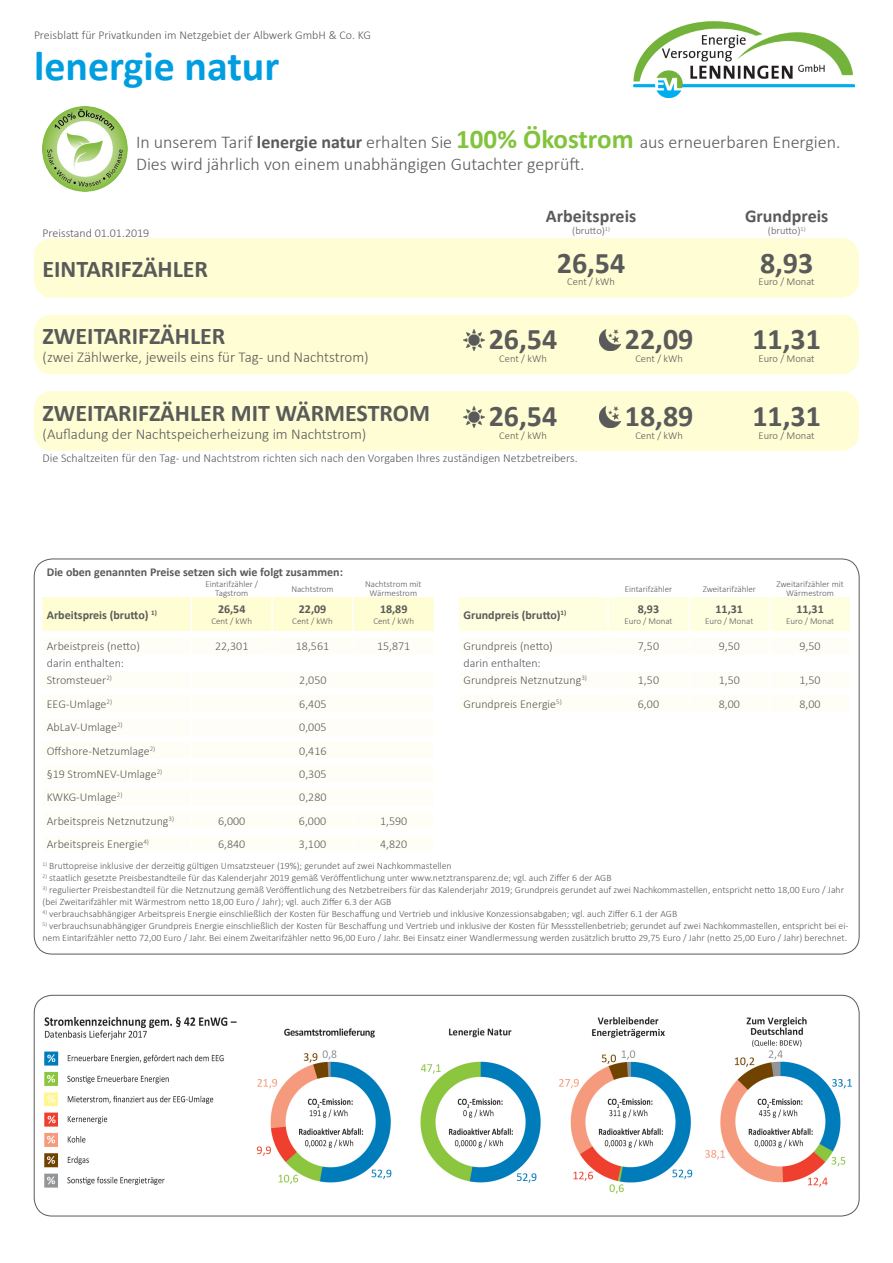
<style>
.page{position:relative;width:893px;height:1263px;background:#fff}
.page>*{position:absolute;margin:0;border:0;box-sizing:border-box;transform-origin:0 0}
.t1{font:700 42px "Calibri";color:#009ee0}
.t2{font:700 30px "Calibri";color:#5a5a5a}
.t3{font:700 24px "Calibri";color:#5a5a5a}
.t4{font:300 18px/21.6px "Calibri";color:#5a5a5a}
.t5{font:700 18px "Calibri";color:#5a5a5a}
.t6{font:300 15px "Calibri";color:#5a5a5a}
.t7{font:300 12px "Calibri";color:#5a5a5a}
.t8{font:700 12px "Calibri";color:#5a5a5a}
.t9{font:300 10.5px "Calibri";color:#5a5a5a}
.t10{font:300 9.75px/12px "Calibri";color:#5a5a5a}
.t11{font:300 9px/9px "Calibri";color:#5a5a5a;text-align:center}
.s1{font-weight:700}
.s2{font-weight:700;font-size:27px;color:#82c33c}
</style>
<div class="page">
<img style="left:634px;top:21px;width:221px;height:77px">
<img style="left:43px;top:106px;width:85px;height:85px">
<div style="left:34px;top:238px;width:825px;height:60px;background:#fefdd3;border-radius:18px"></div>
<div style="left:34px;top:315px;width:825px;height:59px;background:#fefdd3;border-radius:18px"></div>
<div style="left:34px;top:391px;width:825px;height:60px;background:#fefdd3;border-radius:18px"></div>
<img style="left:600px;top:330px;width:21px;height:21px">
<img style="left:463px;top:330px;width:22px;height:21px">
<img style="left:463px;top:406px;width:22px;height:21px">
<img style="left:600px;top:406px;width:21px;height:21px">
<div style="left:43px;top:597px;width:391px;height:34px;background:#fefdd3"></div>
<div style="left:459px;top:597px;width:391px;height:34px;background:#fefee0"></div>
<div style="left:34px;top:995px;width:825px;height:221px;border:1px solid #5a5a5a;border-radius:18px"></div>
<img style="left:44px;top:1017px;width:808px;height:177px">
<p class="t7" style="left:34px;top:27px;width:338px">Preisblatt für Privatkunden im Netzgebiet der Albwerk GmbH &amp; Co. KG</p>
<p class="t1" style="left:34px;top:36px;width:247px">lenergie natur</p>
<p class="t4" style="left:136px;top:131px;width:706px">In unserem Tarif <span class="s1">lenergie natur</span> erhalten Sie <span class="s2">100% Ökostrom</span> aus erneuerbaren Energien.<br>Dies wird jährlich von einem unabhängigen Gutachter geprüft.</p>
<p class="t7" style="left:43px;top:225px;width:108px">Preisstand 01.01.2019</p>
<p class="t5" style="left:546px;top:203px;width:92px">Arbeitspreis</p>
<p class="t9" style="left:572px;top:224px;width:39px">(brutto)<sup>1)</sup></p>
<p class="t5" style="left:745px;top:203px;width:85px">Grundpreis</p>
<p class="t9" style="left:768px;top:224px;width:39px">(brutto)<sup>1)</sup></p>
<p class="t3" style="left:43px;top:252px;width:167px">EINTARIFZÄHLER</p>
<p class="t2" style="left:557px;top:242px;width:70px">26,54</p>
<p class="t9" style="left:567px;top:275px;width:49px">Cent / kWh</p>
<p class="t2" style="left:760px;top:242px;width:55px">8,93</p>
<p class="t9" style="left:759px;top:275px;width:58px">Euro / Monat</p>
<p class="t3" style="left:43px;top:319px;width:184px">ZWEITARIFZÄHLER</p>
<p class="t6" style="left:43px;top:348px;width:328px">(zwei Zählwerke, jeweils eins für Tag- und Nachtstrom)</p>
<p class="t2" style="left:489px;top:318px;width:70px">26,54</p>
<p class="t9" style="left:499px;top:352px;width:49px">Cent / kWh</p>
<p class="t2" style="left:625px;top:318px;width:70px">22,09</p>
<p class="t9" style="left:635px;top:352px;width:49px">Cent / kWh</p>
<p class="t2" style="left:752px;top:318px;width:70px">11,31</p>
<p class="t9" style="left:759px;top:352px;width:58px">Euro / Monat</p>
<p class="t3" style="left:43px;top:396px;width:389px">ZWEITARIFZÄHLER MIT WÄRMESTROM</p>
<p class="t6" style="left:43px;top:425px;width:325px">(Aufladung der Nachtspeicherheizung im Nachtstrom)</p>
<p class="t2" style="left:489px;top:395px;width:70px">26,54</p>
<p class="t9" style="left:499px;top:428px;width:49px">Cent / kWh</p>
<p class="t2" style="left:625px;top:395px;width:70px">18,89</p>
<p class="t9" style="left:635px;top:428px;width:49px">Cent / kWh</p>
<p class="t2" style="left:752px;top:395px;width:70px">11,31</p>
<p class="t9" style="left:759px;top:428px;width:58px">Euro / Monat</p>
<p class="t7" style="left:43px;top:450px;width:537px">Die Schaltzeiten für den Tag- und Nachtstrom richten sich nach den Vorgaben Ihres zuständigen Netzbetreibers.</p>
<p class="t8" style="left:47px;top:563px;width:298px">Die oben genannten Preise setzen sich wie folgt zusammen:</p>
<p class="t11" style="left:205px;top:580px;width:54px">Eintarifzähler /</p>
<p class="t11" style="left:215px;top:589px;width:35px">Tagstrom</p>
<p class="t11" style="left:291px;top:584px;width:44px">Nachtstrom</p>
<p class="t11" style="left:365px;top:580px;width:58px">Nachtstrom mit<br>Wärmestrom</p>
<p class="t11" style="left:625px;top:584px;width:49px">Eintarifzähler</p>
<p class="t11" style="left:703px;top:584px;width:55px">Zweitarifzähler</p>
<p class="t11" style="left:776px;top:580px;width:69px">Zweitarifzähler mit<br>Wärmestrom</p>
<p class="t8" style="left:47px;top:606px;width:112px">Arbeitspreis (brutto) <sup>1)</sup></p>
<p class="t8" style="left:218px;top:601px;width:29px">26,54</p>
<p class="t11" style="left:211px;top:616px;width:42px">Cent / kWh</p>
<p class="t8" style="left:299px;top:601px;width:29px">22,09</p>
<p class="t11" style="left:292px;top:616px;width:42px">Cent / kWh</p>
<p class="t8" style="left:380px;top:601px;width:29px">18,89</p>
<p class="t11" style="left:373px;top:616px;width:42px">Cent / kWh</p>
<p class="t8" style="left:463px;top:606px;width:104px">Grundpreis (brutto)<sup>1)</sup></p>
<p class="t8" style="left:638px;top:601px;width:23px">8,93</p>
<p class="t11" style="left:624px;top:616px;width:50px">Euro / Monat</p>
<p class="t8" style="left:716px;top:601px;width:29px">11,31</p>
<p class="t11" style="left:705px;top:616px;width:50px">Euro / Monat</p>
<p class="t8" style="left:796px;top:601px;width:29px">11,31</p>
<p class="t11" style="left:786px;top:616px;width:50px">Euro / Monat</p>
<p class="t7" style="left:47px;top:639px;width:95px">Arbeistpreis (netto)</p>
<p class="t7" style="left:215px;top:639px;width:35px">22,301</p>
<p class="t7" style="left:296px;top:639px;width:35px">18,561</p>
<p class="t7" style="left:377px;top:639px;width:35px">15,871</p>
<p class="t7" style="left:463px;top:639px;width:91px">Grundpreis (netto)</p>
<p class="t7" style="left:638px;top:639px;width:23px">7,50</p>
<p class="t7" style="left:719px;top:639px;width:23px">9,50</p>
<p class="t7" style="left:799px;top:639px;width:23px">9,50</p>
<p class="t7" style="left:47px;top:656px;width:79px">darin enthalten:</p>
<p class="t7" style="left:463px;top:656px;width:79px">darin enthalten:</p>
<p class="t7" style="left:47px;top:673px;width:67px">Stromsteuer<sup>2)</sup></p>
<p class="t7" style="left:299px;top:673px;width:29px">2,050</p>
<p class="t7" style="left:463px;top:673px;width:125px">Grundpreis Netznutzung<sup>3)</sup></p>
<p class="t7" style="left:638px;top:673px;width:23px">1,50</p>
<p class="t7" style="left:719px;top:673px;width:23px">1,50</p>
<p class="t7" style="left:799px;top:673px;width:23px">1,50</p>
<p class="t7" style="left:47px;top:696px;width:67px">EEG-Umlage<sup>2)</sup></p>
<p class="t7" style="left:299px;top:696px;width:29px">6,405</p>
<p class="t7" style="left:463px;top:696px;width:100px">Grundpreis Energie<sup>5)</sup></p>
<p class="t7" style="left:638px;top:696px;width:23px">6,00</p>
<p class="t7" style="left:719px;top:696px;width:23px">8,00</p>
<p class="t7" style="left:799px;top:696px;width:23px">8,00</p>
<p class="t7" style="left:47px;top:720px;width:77px">AbLaV-Umlage<sup>2)</sup></p>
<p class="t7" style="left:299px;top:720px;width:29px">0,005</p>
<p class="t7" style="left:47px;top:743px;width:110px">Offshore-Netzumlage<sup>2)</sup></p>
<p class="t7" style="left:299px;top:743px;width:29px">0,416</p>
<p class="t7" style="left:47px;top:767px;width:117px">§19 StromNEV-Umlage<sup>2)</sup></p>
<p class="t7" style="left:299px;top:767px;width:29px">0,305</p>
<p class="t7" style="left:47px;top:790px;width:77px">KWKG-Umlage<sup>2)</sup></p>
<p class="t7" style="left:299px;top:790px;width:29px">0,280</p>
<p class="t7" style="left:47px;top:813px;width:129px">Arbeitspreis Netznutzung<sup>3)</sup></p>
<p class="t7" style="left:218px;top:813px;width:29px">6,000</p>
<p class="t7" style="left:299px;top:813px;width:29px">6,000</p>
<p class="t7" style="left:380px;top:813px;width:29px">1,590</p>
<p class="t7" style="left:47px;top:837px;width:104px">Arbeitspreis Energie<sup>4)</sup></p>
<p class="t7" style="left:218px;top:837px;width:29px">6,840</p>
<p class="t7" style="left:299px;top:837px;width:29px">3,100</p>
<p class="t7" style="left:380px;top:837px;width:29px">4,820</p>
<p class="t10" style="left:43px;top:859px;width:411px"><sup>1)</sup> Bruttopreise inklusive der derzeitig gültigen Umsatzsteuer (19%); gerundet auf zwei Nachkommastellen</p>
<p class="t10" style="left:43px;top:871px;width:570px"><sup>2)</sup> staatlich gesetzte Preisbestandteile für das Kalenderjahr 2019 gemäß Veröffentlichung unter www.netztransparenz.de; vgl. auch Ziffer 6 der AGB</p>
<p class="t10" style="left:43px;top:883px;width:803px"><sup>3)</sup> regulierter Preisbestandteil für die Netznutzung gemäß Veröffentlichung des Netzbetreibers für das Kalenderjahr 2019; Grundpreis gerundet auf zwei Nachkommastellen, entspricht netto 18,00 Euro / Jahr (bei Zweitarifzähler mit Wärmestrom netto 18,00 Euro / Jahr); vgl. auch Ziffer 6.3 der AGB</p>
<p class="t10" style="left:43px;top:907px;width:636px"><sup>4)</sup> verbrauchsabhängiger Arbeitspreis Energie einschließlich der Kosten für Beschaffung und Vertrieb und inklusive Konzessionsabgaben; vgl. auch Ziffer 6.1 der AGB</p>
<p class="t10" style="left:43px;top:919px;width:807px"><sup>5)</sup> verbrauchsunabhängiger Grundpreis Energie einschließlich der Kosten für Beschaffung und Vertrieb und inklusive der Kosten für Messstellenbetrieb; gerundet auf zwei Nachkommastellen, entspricht bei ei&shy;nem Eintarifzähler netto 72,00 Euro / Jahr. Bei einem Zweitarifzähler netto 96,00 Euro / Jahr. Bei Einsatz einer Wandlermessung werden zusätzlich brutto 29,75 Euro / Jahr (netto 25,00 Euro / Jahr) berechnet.</p>
</div>
